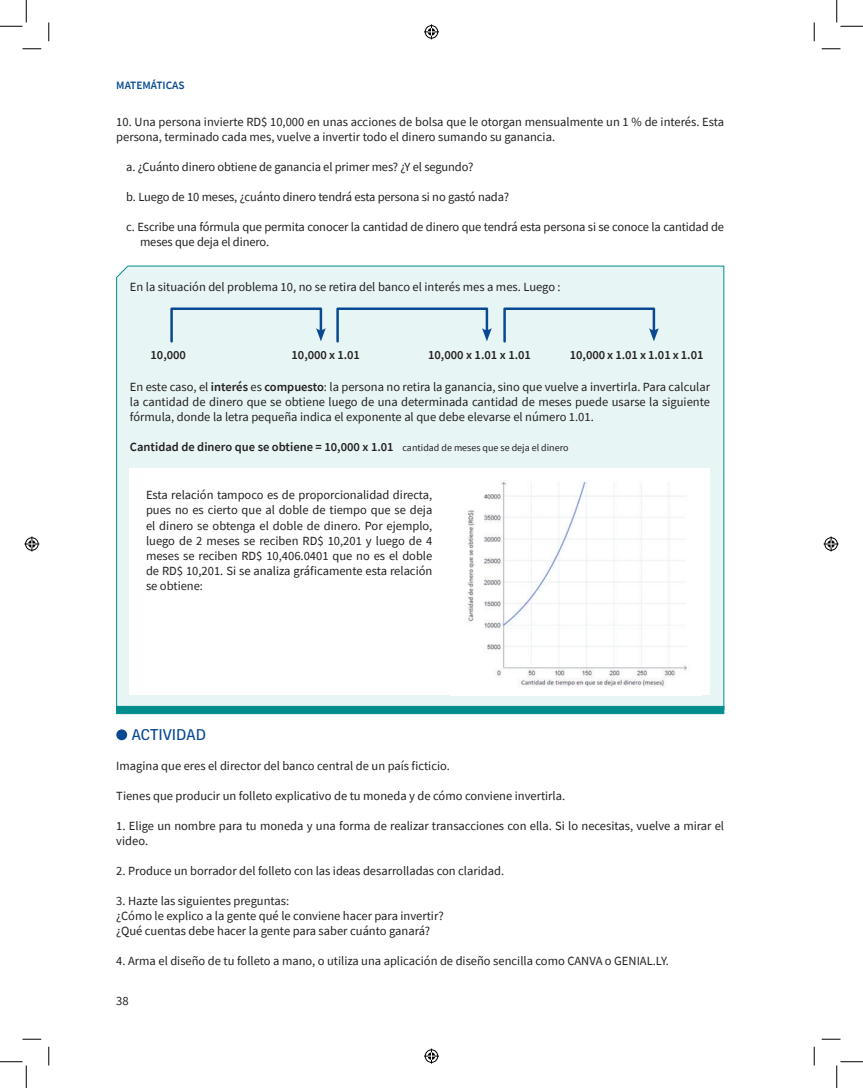
<style>
.page{position:relative;width:863px;height:1088px;background:#fff}
.page>*{position:absolute;margin:0;border:0;box-sizing:border-box;transform-origin:0 0}
.t1{font:15px "Alergia";color:#094993}
.t2{font:12.5px/15px "Source Sans Pro";color:#231f20}
.t3{font:600 12.5px "Source Sans Pro";color:#231f20}
.t4{font:600 11.25px "Source Sans Pro";color:#094993}
.t5{font:10px "Source Sans Pro";color:#231f20}
.s1{font-weight:600}
</style>
<div class="page">
<div style="left:116px;top:265px;width:608px;height:441px;background:#e8f5f5"></div>
<div style="left:130px;top:468px;width:580px;height:227px;background:#fff"></div>
<div style="left:116px;top:729px;width:11px;height:11px;background:#094993;border-radius:50%"></div>
<img style="left:467px;top:480px;width:220px;height:208px">
<div style="left:116px;top:706px;width:608px;height:8px;background:#008d8c;border:1px solid #008d8c"></div>
<svg style="left:169px;top:306px;width:157px;height:38px;background:#d2e4eb"></svg>
<svg style="left:335px;top:306px;width:157px;height:38px;background:#d2e4eb"></svg>
<svg style="left:502px;top:306px;width:156px;height:38px;background:#d2e4eb"></svg>
<svg style="left:22px;top:48px;width:19px;height:2px"></svg>
<svg style="left:821px;top:48px;width:19px;height:2px"></svg>
<svg style="left:22px;top:1038px;width:19px;height:2px"></svg>
<svg style="left:821px;top:1038px;width:19px;height:2px"></svg>
<svg style="left:48px;top:22px;width:2px;height:19px"></svg>
<svg style="left:48px;top:1046px;width:2px;height:19px"></svg>
<svg style="left:813px;top:22px;width:2px;height:19px"></svg>
<svg style="left:813px;top:1046px;width:2px;height:19px"></svg>
<svg style="left:0;top:0;width:27px;height:27px"></svg>
<svg style="left:0;top:1061px;width:27px;height:27px"></svg>
<svg style="left:836px;top:0;width:26px;height:27px"></svg>
<svg style="left:836px;top:1061px;width:26px;height:27px"></svg>
<svg style="left:424px;top:24px;width:15px;height:15px"></svg>
<svg style="left:424px;top:1048px;width:15px;height:15px"></svg>
<svg style="left:24px;top:536px;width:15px;height:15px"></svg>
<svg style="left:823px;top:536px;width:15px;height:15px"></svg>
<p class="t4" style="left:116px;top:78px;width:70px">MATEMÁTICAS</p>
<p class="t2" style="left:116px;top:114px;width:609px">10. Una persona invierte RD$ 10,000 en unas acciones de bolsa que le otorgan mensualmente un 1 % de interés. Esta persona, terminado cada mes, vuelve a invertir todo el dinero sumando su ganancia.</p>
<p class="t2" style="left:126px;top:159px;width:349px">a. ¿Cuánto dinero obtiene de ganancia el primer mes? ¿Y el segundo?</p>
<p class="t2" style="left:126px;top:189px;width:384px">b. Luego de 10 meses, ¿cuánto dinero tendrá esta persona si no gastó nada?</p>
<p class="t2" style="left:140px;top:219px;width:585px;text-indent:-14px">c. Escribe una fórmula que permita conocer la cantidad de dinero que tendrá esta persona si se conoce la cantidad de meses que deja el dinero.</p>
<p class="t2" style="left:130px;top:279px;width:432px">En la situación del problema 10, no se retira del banco el interés mes a mes. Luego :</p>
<p class="t3" style="left:150px;top:346px;width:37px">10,000</p>
<p class="t3" style="left:291px;top:346px;width:70px">10,000 x 1.01</p>
<p class="t3" style="left:428px;top:346px;width:104px">10,000 x 1.01 x 1.01</p>
<p class="t3" style="left:569px;top:346px;width:135px">10,000 x 1.01 x 1.01 x 1.01</p>
<p class="t2" style="left:130px;top:379px;width:581px;text-align:justify">En este caso, el <span class="s1">interés</span> es <span class="s1">compuesto</span>: la persona no retira la ganancia, sino que vuelve a invertirla. Para calcular la cantidad de dinero que se obtiene luego de una determinada cantidad de meses puede usarse la siguiente fórmula, donde la letra pequeña indica el exponente al que debe elevarse el número 1.01.</p>
<p class="t3" style="left:130px;top:439px;width:265px">Cantidad de dinero que se obtiene = 10,000 x 1.01</p>
<p class="t2" style="left:146px;top:488px;width:288px;text-align:justify">Esta relación tampoco es de proporcionalidad directa, pues no es cierto que al doble de tiempo que se deja el dinero se obtenga el doble de dinero. Por ejemplo, luego de 2 meses se reciben RD$ 10,201 y luego de 4 meses se reciben RD$ 10,406.0401 que no es el doble de RD$ 10,201. Si se analiza gráficamente esta relación se obtiene:</p>
<p class="t5" style="left:402px;top:441px;width:167px">cantidad de meses que se deja el dinero</p>
<p class="t1" style="left:132px;top:725px;width:76px">ACTIVIDAD</p>
<p class="t2" style="left:116px;top:758px;width:335px">Imagina que eres el director del banco central de un país ficticio.</p>
<p class="t2" style="left:116px;top:788px;width:450px">Tienes que producir un folleto explicativo de tu moneda y de cómo conviene invertirla.</p>
<p class="t2" style="left:116px;top:818px;width:609px">1. Elige un nombre para tu moneda y una forma de realizar transacciones con ella. Si lo necesitas, vuelve a mirar el video.</p>
<p class="t2" style="left:116px;top:863px;width:389px">2. Produce un borrador del folleto con las ideas desarrolladas con claridad.</p>
<p class="t2" style="left:116px;top:893px;width:329px">3. Hazte las siguientes preguntas:<br>¿Cómo le explico a la gente qué le conviene hacer para invertir? ¿Qué cuentas debe hacer la gente para saber cuánto ganará?</p>
<p class="t2" style="left:116px;top:953px;width:554px">4. Arma el diseño de tu folleto a mano, o utiliza una aplicación de diseño sencilla como CANVA o GENIAL.LY.</p>
<p class="t2" style="left:116px;top:993px;width:14px">38</p>
</div>
